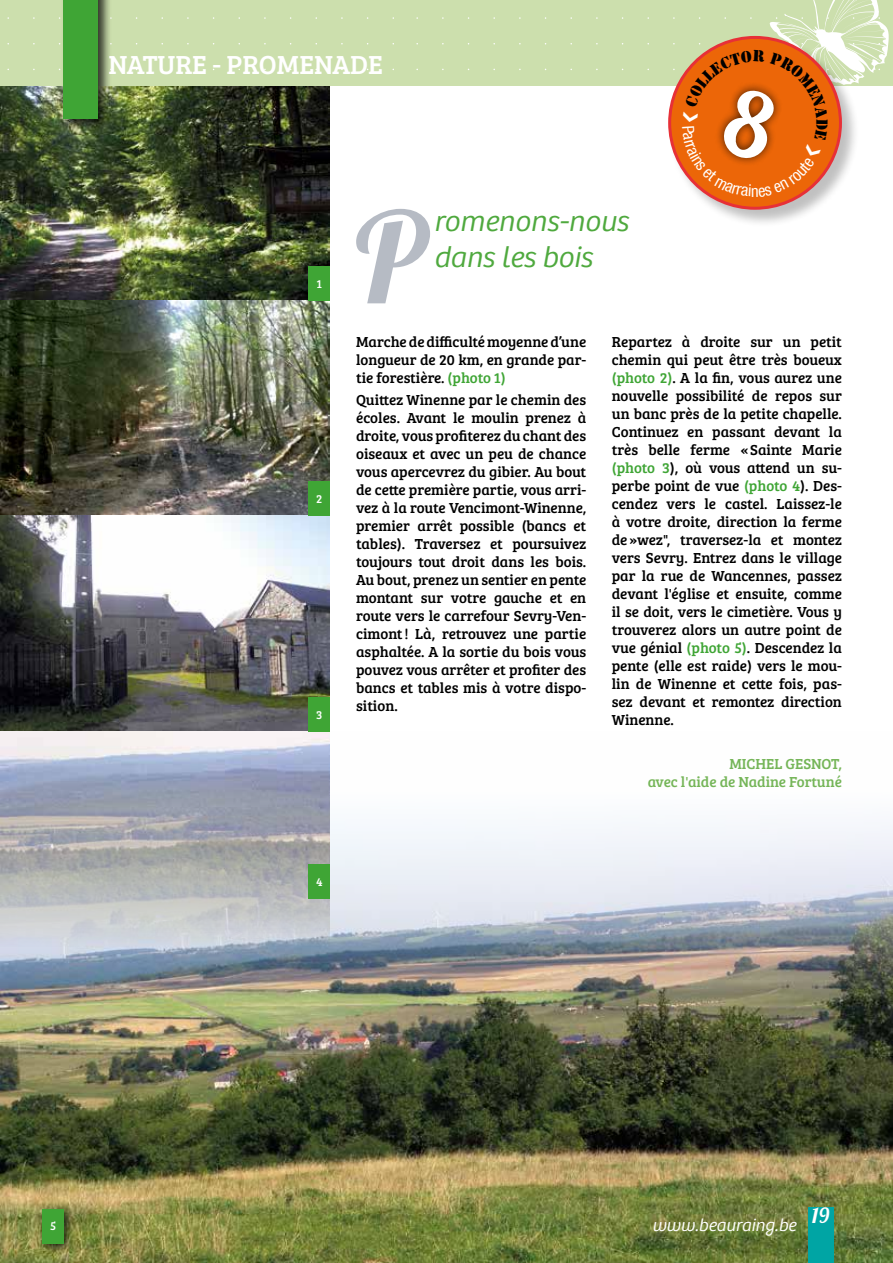
<style>
.page{position:relative;width:893px;height:1263px;background:#fff}
.page>*{position:absolute;margin:0;border:0;box-sizing:border-box;transform-origin:0 0}
.t1{font:126px "Lobster 1.3";color:#b6bbc4}
.t2{font:italic 300 30px/36px "Bree";color:#4fa93e}
.t3{font:27px "Bree Serif";color:#fff}
.t4{font:21px "Lobster 1.3";color:#fff}
.t5{font:italic 300 18px "Bree";color:#fff}
.t6{font:15px/18px "Bree Serif";color:#000;text-align:justify}
.t7{font:15px/18px "Bree Serif";color:#75b558;text-align:right}
.t8{font:12px "Bree Serif";color:#fff}
.s1{color:#3fa535}
</style>
<div class="page">
<img style="left:0;top:85px;width:330px;height:646px">
<img style="left:0;top:824px;width:893px;height:439px">
<div style="left:0;top:0;width:893px;height:85px;background:#ccdfad"></div>
<div style="left:62px;top:0;width:50px;height:133px;background:#000;opacity:.75"></div>
<div style="left:64px;top:0;width:34px;height:119px;background:#3fa535"></div>
<div style="left:668px;top:36px;width:191px;height:192px;background:#000;opacity:.25"></div>
<svg style="left:670px;top:37px;width:170px;height:171px"></svg>
<img style="left:0;top:731px;width:330px;height:216px">
<div style="left:309px;top:266px;width:21px;height:34px;background:#3fa535"></div>
<div style="left:309px;top:482px;width:21px;height:34px;background:#3fa535"></div>
<div style="left:309px;top:697px;width:21px;height:34px;background:#3fa535"></div>
<div style="left:309px;top:865px;width:21px;height:34px;background:#3fa535"></div>
<div style="left:37px;top:1204px;width:38px;height:50px;background:#000;opacity:.75"></div>
<div style="left:43px;top:1209px;width:21px;height:34px;background:#3fa535"></div>
<div style="left:808px;top:1208px;width:25px;height:55px;background:#00a5a4"></div>
<svg style="left:682px;top:0;width:208px;height:197px"></svg>
<h3 class="t3" style="left:108px;top:45px;width:276px">NATURE - PROMENADE</h3>
<p class="t8" style="left:316px;top:275px;width:7px">1</p>
<p class="t8" style="left:316px;top:490px;width:8px">2</p>
<p class="t8" style="left:316px;top:706px;width:8px">3</p>
<h1 class="t1" style="left:355px;top:177px;width:74px">P</h1>
<h2 class="t2" style="left:434px;top:204px;width:196px">romenons-nous dans les bois</h2>
<p class="t6" style="left:356px;top:332px;width:232px">Marche de difficulté moyenne d’une longueur de 20 km, en grande par&shy;tie forestière. <span class="s1">(photo 1)</span></p>
<p class="t6" style="left:356px;top:390px;width:232px">Quittez Winenne par le chemin des écoles. Avant le moulin prenez à droite, vous profiterez du chant des oiseaux et avec un peu de chance vous apercevrez du gibier. Au bout de cette première partie, vous arri&shy;vez à la route Vencimont-Winenne, premier arrêt possible (bancs et tables). Traversez et poursuivez toujours tout droit dans les bois.<br>Au bout, prenez un sentier en pente montant sur votre gauche et en route vers le carrefour Sevry-Ven&shy;cimont! Là, retrouvez une partie asphaltée. A la sortie du bois vous pouvez vous arrêter et profiter des bancs et tables mis à votre dispo&shy;sition.</p>
<p class="t6" style="left:612px;top:332px;width:232px">Repartez à droite sur un petit chemin qui peut être très boueux <span class="s1">(photo 2)</span>. A la fin, vous aurez une nouvelle possibilité de repos sur un banc près de la petite chapelle.<br>Continuez en passant devant la très belle ferme «Sainte Marie <span class="s1">(photo 3</span>), où vous attend un su&shy;perbe point de vue <span class="s1">(photo 4</span>). Des&shy;cendez vers le castel. Laissez-le à votre droite, direction la ferme de»wez", traversez-la et montez vers Sevry. Entrez dans le village par la rue de Wancennes, passez devant l'église et ensuite, comme il se doit, vers le cimetière. Vous y trouverez alors un autre point de vue génial <span class="s1">(photo 5)</span>. Descendez la pente (elle est raide) vers le mou&shy;lin de Winenne et cette fois, pas&shy;sez devant et remontez direction Winenne.</p>
<p class="t7" style="left:648px;top:754px;width:196px">MICHEL GESNOT,<br>avec l'aide de Nadine Fortuné</p>
<p class="t8" style="left:316px;top:873px;width:8px">4</p>
<p class="t8" style="left:50px;top:1217px;width:8px">5</p>
<p class="t5" style="left:652px;top:1214px;width:146px">www.beauraing.be</p>
<h3 class="t4" style="left:812px;top:1202px;width:19px">19</h3>
</div>
